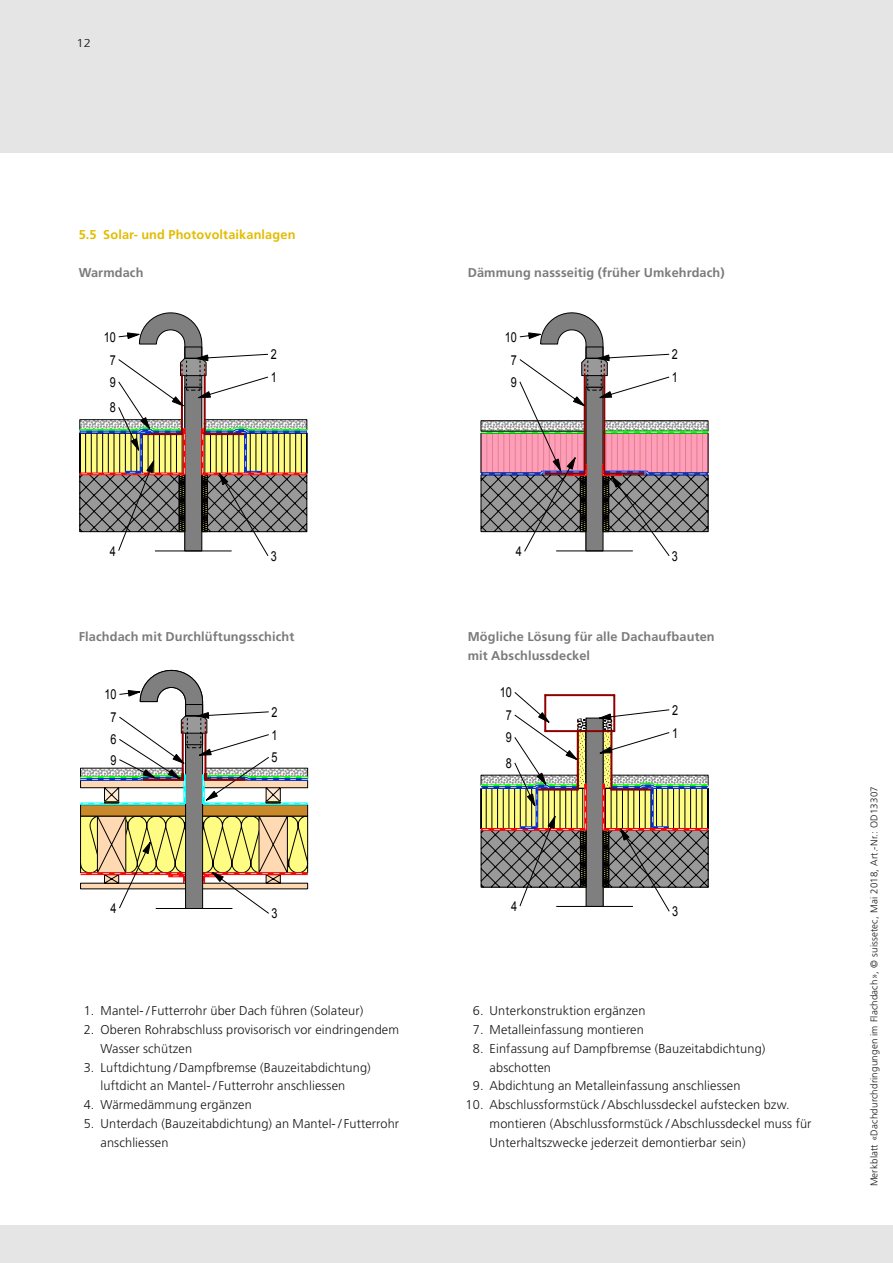
<style>
.page{position:relative;width:893px;height:1263px;background:#e5e5e5}
.page>*{position:absolute;margin:0;border:0;box-sizing:border-box;transform-origin:0 0}
.t1{font:13.8px/22.4px "Arial";letter-spacing:-.005em;color:#000;scale:.79 1}
.t2{font:300 12.75px/18.8px "Frutiger LT Std";letter-spacing:.01em;color:#181716}
.t3{font:700 12.75px/18.8px "Frutiger LT Std";letter-spacing:.01em;color:#7a7b7a}
.t4{font:700 12.75px "Frutiger LT Std";letter-spacing:.01em;color:#e2bc00}
.t5{font:300 11.55px "Frutiger LT Std";color:#181716;scale:1.14 1}
.t6{font:300 9.75px "Frutiger LT Std";letter-spacing:.02em;color:#181716}
</style>
<div class="page">
<div style="left:0;top:153px;width:893px;height:1072px;background:#fff"></div>
<svg style="left:79px;top:312px;width:229px;height:244px"></svg>
<svg style="left:480px;top:312px;width:229px;height:244px"></svg>
<svg style="left:80px;top:670px;width:229px;height:244px"></svg>
<svg style="left:480px;top:692px;width:229px;height:220px"></svg>
<p class="t5" style="left:77px;top:36px;width:14px">12</p>
<p class="t4" style="left:79px;top:227px;width:218px">5.5 Solar- und Photovoltaikanlagen</p>
<p class="t3" style="left:79px;top:263px;width:66px">Warmdach</p>
<p class="t3" style="left:468px;top:263px;width:259px">Dämmung nassseitig (früher Umkehrdach)</p>
<p class="t1" style="left:104px;top:326px;width:17px">10</p>
<p class="t1" style="left:505px;top:326px;width:17px">10</p>
<p class="t1" style="left:110px;top:349px;width:9px">7<br>9</p>
<p class="t1" style="left:271px;top:343px;width:9px;line-height:22.8px">2<br>1</p>
<p class="t1" style="left:511px;top:349px;width:9px">7<br>9</p>
<p class="t1" style="left:672px;top:343px;width:9px;line-height:22.8px">2<br>1</p>
<p class="t1" style="left:110px;top:396px;width:9px">8</p>
<p class="t1" style="left:110px;top:540px;width:9px">4</p>
<p class="t1" style="left:271px;top:545px;width:9px">3</p>
<p class="t1" style="left:516px;top:540px;width:9px">4</p>
<p class="t1" style="left:672px;top:545px;width:9px">3</p>
<p class="t3" style="left:79px;top:627px;width:217px">Flachdach mit Durchlüftungsschicht</p>
<p class="t3" style="left:468px;top:627px;width:248px">Mögliche Lösung für alle Dachaufbauten mit Abschlussdeckel</p>
<p class="t1" style="left:104px;top:683px;width:17px">10</p>
<p class="t1" style="left:500px;top:681px;width:17px">10</p>
<p class="t1" style="left:110px;top:706px;width:9px">7<br>6</p>
<p class="t1" style="left:110px;top:749px;width:9px">9</p>
<p class="t1" style="left:272px;top:701px;width:9px;text-align:justify">2<br>1<br>5</p>
<p class="t1" style="left:672px;top:699px;width:9px;line-height:22.8px">2<br>1</p>
<p class="t1" style="left:506px;top:704px;width:9px">7<br>9</p>
<p class="t1" style="left:506px;top:752px;width:9px">8</p>
<p class="t1" style="left:110px;top:897px;width:9px">4</p>
<p class="t1" style="left:271px;top:902px;width:9px">3</p>
<p class="t1" style="left:511px;top:895px;width:9px">4</p>
<p class="t1" style="left:672px;top:900px;width:9px">3</p>
<p class="t2" style="left:84px;top:1002px;width:281px">1. Mantel- / Futterrohr über Dach führen (Solateur)</p>
<p class="t2" style="left:101px;top:1020px;width:300px;text-indent:-17px">2. Oberen Rohrabschluss provisorisch vor eindringendem<br>Wasser schützen</p>
<p class="t2" style="left:101px;top:1058px;width:272px;text-indent:-17px">3. Luftdichtung /Dampfbremse (Bauzeitabdichtung) luftdicht an Mantel- / Futterrohr anschliessen</p>
<p class="t2" style="left:84px;top:1095px;width:170px">4. Wärmedämmung ergänzen</p>
<p class="t2" style="left:101px;top:1114px;width:300px;text-indent:-17px">5. Unterdach (Bauzeitabdichtung) an Mantel- / Futterrohr anschliessen</p>
<p class="t2" style="left:473px;top:1002px;width:174px">6. Unterkonstruktion ergänzen</p>
<p class="t2" style="left:473px;top:1020px;width:172px">7. Metalleinfassung montieren</p>
<p class="t2" style="left:490px;top:1039px;width:277px;text-indent:-17px">8. Einfassung auf Dampfbremse (Bauzeitabdichtung) abschotten</p>
<p class="t2" style="left:473px;top:1077px;width:269px">9. Abdichtung an Metalleinfassung anschliessen</p>
<p class="t2" style="left:490px;top:1095px;width:323px;text-indent:-24px">10. Abschlussformstück /Abschlussdeckel aufstecken bzw. montieren (Abschlussformstück /Abschlussdeckel muss für<br>Unterhaltszwecke jederzeit demontierbar sein)</p>
<p class="t6" style="left:869px;top:1186px;width:402px;rotate:-90deg">Merkblatt «Dachdurchdringungen im Flachdach», © suissetec, Mai 2018, Art.-Nr.: OD13307</p>
</div>
